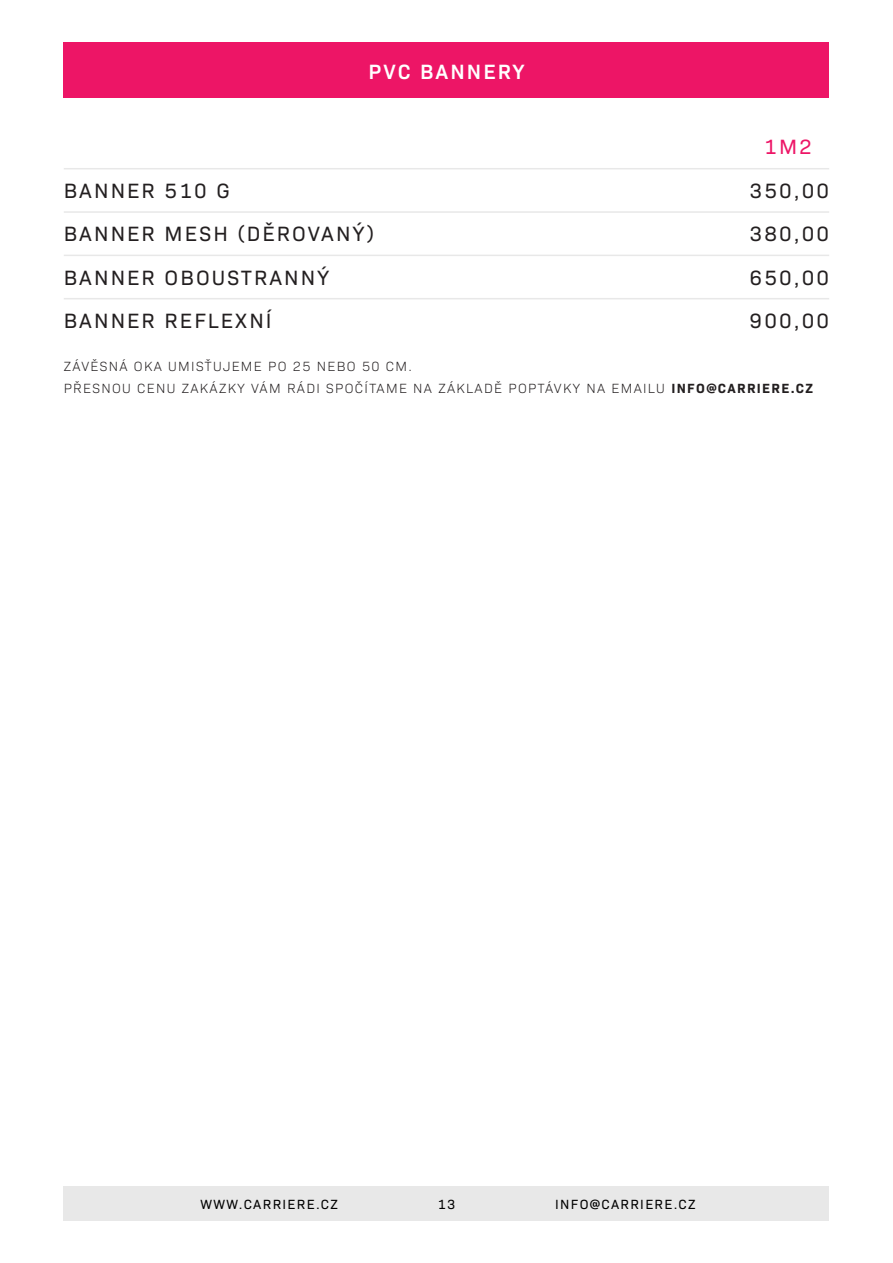
<style>
.page{position:relative;width:893px;height:1263px;background:#fff}
.page>*{position:absolute;margin:0;border:0;box-sizing:border-box;transform-origin:0 0}
.t1{font:21px "Bio Sans";letter-spacing:.1em;color:#231f20}
.t2{font:600 21px "Bio Sans";letter-spacing:.1em;color:#fff}
.t3{font:21px "Bio Sans";color:#ed1566}
.t4{font:300 13.5px/21.8px "Bio Sans";letter-spacing:.1em;color:#231f20}
.t5{font:13.5px "Bio Sans";letter-spacing:.1em;color:#000}
.s1{font-weight:700}
</style>
<div class="page">
<div style="left:64px;top:43px;width:765px;height:55px;background:#ed1566"></div>
<hr style="left:64px;top:211px;width:765px;height:2px;background:#e8e8e8">
<hr style="left:64px;top:168px;width:765px;height:1px;background:#e8e8e8">
<hr style="left:64px;top:255px;width:765px;height:1px;background:#e8e8e8">
<hr style="left:64px;top:298px;width:765px;height:1px;background:#e8e8e8">
<div style="left:64px;top:1186px;width:765px;height:34px;background:#e8e8e8"></div>
<p class="t2" style="left:369px;top:55px;width:157px">PVC BANNERY</p>
<p class="t3" style="left:764px;top:132px;width:49px">1M2</p>
<p class="t1" style="left:750px;top:175px;width:81px">350,00</p>
<p class="t1" style="left:750px;top:218px;width:81px">380,00</p>
<p class="t1" style="left:750px;top:262px;width:81px">650,00</p>
<p class="t1" style="left:750px;top:305px;width:81px">900,00</p>
<p class="t1" style="left:64px;top:175px;width:168px">BANNER 510 G</p>
<p class="t1" style="left:64px;top:218px;width:312px">BANNER MESH (DĚROVANÝ)</p>
<p class="t1" style="left:64px;top:262px;width:267px">BANNER OBOUSTRANNÝ</p>
<p class="t1" style="left:64px;top:305px;width:209px">BANNER REFLEXNÍ</p>
<p class="t4" style="left:64px;top:355px;width:751px">ZÁVĚSNÁ OKA UMISŤUJEME PO 25 NEBO 50 CM.<br>PŘESNOU CENU ZAKÁZKY VÁM RÁDI SPOČÍTAME NA ZÁKLADĚ POPTÁVKY NA EMAILU <span class="s1">INFO@CARRIERE.CZ</span></p>
<p class="t5" style="left:200px;top:1194px;width:139px">WWW.CARRIERE.CZ</p>
<p class="t5" style="left:438px;top:1194px;width:19px">13</p>
<p class="t5" style="left:555px;top:1194px;width:142px">INFO@CARRIERE.CZ</p>
</div>
